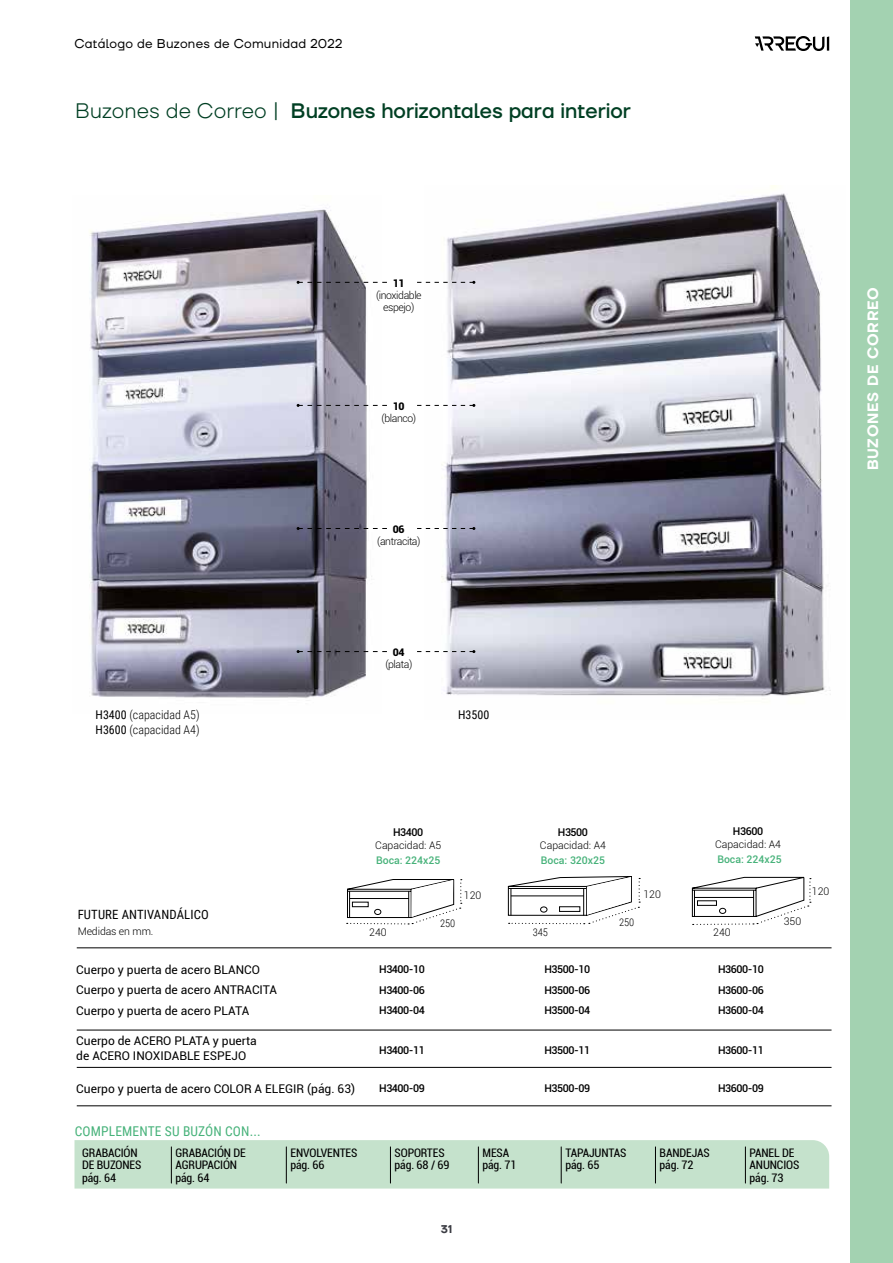
<style>
.page{position:relative;width:893px;height:1263px;background:#fff}
.page>*{position:absolute;margin:0;border:0;box-sizing:border-box;transform-origin:0 0}
.t1{font:500 21px "TT Firs Neue";color:#003f23}
.t2{font:600 15px "TT Firs Neue";letter-spacing:.05em;color:#fff}
.t3{font:13.5px "Roboto Condensed";letter-spacing:.01em;color:#47b27a}
.t4{font:12.75px "TT Firs Neue";letter-spacing:.02em;color:#000}
.t5{font:12.75px "Roboto Condensed";letter-spacing:.01em;color:#000}
.t6{font:12px/20.4px "Roboto";color:#000}
.t7{font:300 12px/15px "Roboto Condensed";color:#000}
.t8{font:12px "Roboto Condensed";color:#000}
.t9{font:condensed 11.7px/12.5px "Roboto";letter-spacing:-.01em;color:#000}
.t10{font:600 11.25px "TT Firs Neue";color:#3b3c43}
.t11{font:500 10.65px/21.1px "Roboto";letter-spacing:-.04em;color:#000}
.t12{font:300 10.5px "Roboto";letter-spacing:-.005em;color:#000}
.t13{font:500 10.5px "Roboto";color:#47b27a}
.t14{font:300 10.5px/12px "Roboto";letter-spacing:-.04em;color:#000;text-align:center}
.t15{font:300 10.5px "Roboto Condensed";color:#000}
.t16{font:900 10.5px "Roboto";letter-spacing:-.04em;color:#000}
.s1{font-weight:300}
.s2{font-weight:400}
</style>
<div class="page">
<svg style="left:755px;top:36px;width:74px;height:15px"></svg>
<hr style="left:77px;top:1105px;width:754px;height:1px;background:#000">
<hr style="left:77px;top:947px;width:754px;height:1px;background:#000">
<hr style="left:77px;top:1067px;width:754px;height:1px;background:#000">
<hr style="left:77px;top:1030px;width:754px;height:1px;background:#000">
<div style="left:74px;top:1140px;width:755px;height:48px;background:#c5e2cc"></div>
<hr style="left:171px;top:1147px;width:1px;height:36px;background:#000">
<hr style="left:745px;top:1147px;width:1px;height:36px;background:#000">
<hr style="left:286px;top:1147px;width:1px;height:36px;background:#000">
<hr style="left:561px;top:1147px;width:1px;height:36px;background:#000">
<hr style="left:390px;top:1147px;width:1px;height:36px;background:#000">
<hr style="left:478px;top:1147px;width:1px;height:36px;background:#000">
<hr style="left:655px;top:1147px;width:1px;height:36px;background:#000">
<svg style="left:347px;top:879px;width:115px;height:46px"></svg>
<svg style="left:692px;top:877px;width:119px;height:48px"></svg>
<svg style="left:508px;top:876px;width:132px;height:48px"></svg>
<img style="left:90px;top:207px;width:282px;height:491px">
<img style="left:441px;top:185px;width:390px;height:512px">
<svg style="left:297px;top:281px;width:90px;height:3px"></svg>
<svg style="left:297px;top:404px;width:90px;height:3px"></svg>
<svg style="left:297px;top:527px;width:90px;height:3px"></svg>
<svg style="left:297px;top:650px;width:90px;height:3px"></svg>
<svg style="left:417px;top:281px;width:58px;height:3px"></svg>
<svg style="left:417px;top:404px;width:58px;height:3px"></svg>
<svg style="left:417px;top:527px;width:58px;height:3px"></svg>
<svg style="left:417px;top:650px;width:58px;height:3px"></svg>
<div style="left:850px;top:0;width:43px;height:1263px;background:#a3d2b1"></div>
<p class="t4" style="left:74px;top:35px;width:270px">Catálogo de Buzones de Comunidad 2022</p>
<h1 class="t1" style="left:75px;top:96px;width:558px"><span class="s1">Buzones de Correo |</span> Buzones horizontales para interior</h1>
<p class="t16" style="left:393px;top:276px;width:13px">11</p>
<p class="t14" style="left:376px;top:289px;width:47px">(inoxidable espejo)</p>
<p class="t16" style="left:393px;top:399px;width:13px">10</p>
<p class="t12" style="left:382px;top:411px;width:36px">(blanco)</p>
<p class="t16" style="left:393px;top:521px;width:13px">06</p>
<p class="t14" style="left:377px;top:534px;width:45px">(antracita)</p>
<p class="t2" style="left:863px;top:470px;width:185px;rotate:-90deg">BUZONES DE CORREO</p>
<p class="t16" style="left:393px;top:645px;width:13px">04</p>
<p class="t12" style="left:385px;top:657px;width:29px">(plata)</p>
<p class="t7" style="left:96px;top:707px;width:105px"><span class="s2">H3400</span> (capacidad A5)<br><span class="s2">H3600</span> (capacidad A4)</p>
<p class="t8" style="left:458px;top:706px;width:33px">H3500</p>
<p class="t5" style="left:78px;top:905px;width:132px">FUTURE ANTIVANDÁLICO</p>
<p class="t12" style="left:78px;top:924px;width:77px">Medidas en mm.</p>
<p class="t6" style="left:76px;top:959px;width:202px">Cuerpo y puerta de acero BLANCO<br>Cuerpo y puerta de acero ANTRACITA<br>Cuerpo y puerta de acero PLATA</p>
<p class="t6" style="left:76px;top:1033px;width:182px;line-height:15px">Cuerpo de ACERO PLATA y puerta de ACERO INOXIDABLE ESPEJO</p>
<p class="t6" style="left:76px;top:1078px;width:280px">Cuerpo y puerta de acero COLOR A ELEGIR (pág. 63)</p>
<p class="t3" style="left:75px;top:1122px;width:187px">COMPLEMENTE SU BUZÓN CON...</p>
<p class="t11" style="left:393px;top:821px;width:32px">H3400</p>
<p class="t12" style="left:375px;top:838px;width:68px">Capacidad: A5</p>
<p class="t13" style="left:376px;top:853px;width:66px">Boca: 224x25</p>
<p class="t12" style="left:464px;top:888px;width:19px">120</p>
<p class="t11" style="left:558px;top:821px;width:32px">H3500</p>
<p class="t12" style="left:540px;top:838px;width:68px">Capacidad: A4</p>
<p class="t13" style="left:541px;top:853px;width:66px">Boca: 320x25</p>
<p class="t12" style="left:643px;top:887px;width:19px">120</p>
<p class="t11" style="left:733px;top:820px;width:32px">H3600</p>
<p class="t12" style="left:715px;top:837px;width:68px">Capacidad: A4</p>
<p class="t13" style="left:717px;top:852px;width:66px">Boca: 224x25</p>
<p class="t15" style="left:440px;top:916px;width:17px">250</p>
<p class="t15" style="left:619px;top:915px;width:17px">250</p>
<p class="t15" style="left:533px;top:925px;width:17px">345</p>
<p class="t12" style="left:369px;top:925px;width:19px">240</p>
<p class="t12" style="left:713px;top:925px;width:19px">240</p>
<p class="t11" style="left:379px;top:958px;width:47px">H3400-10<br>H3400-06</p>
<p class="t11" style="left:379px;top:999px;width:47px">H3400-04</p>
<p class="t11" style="left:544px;top:958px;width:47px">H3500-10<br>H3500-06</p>
<p class="t11" style="left:544px;top:999px;width:47px">H3500-04</p>
<p class="t11" style="left:718px;top:958px;width:47px">H3600-10<br>H3600-06</p>
<p class="t11" style="left:718px;top:999px;width:47px">H3600-04</p>
<p class="t11" style="left:379px;top:1039px;width:47px">H3400-11</p>
<p class="t11" style="left:544px;top:1039px;width:47px">H3500-11</p>
<p class="t11" style="left:718px;top:1039px;width:47px">H3600-11</p>
<p class="t11" style="left:379px;top:1077px;width:47px">H3400-09</p>
<p class="t11" style="left:544px;top:1077px;width:47px">H3500-09</p>
<p class="t11" style="left:718px;top:1077px;width:47px">H3600-09</p>
<p class="t12" style="left:784px;top:914px;width:19px">350</p>
<p class="t9" style="left:82px;top:1146px;width:61px">GRABACIÓN<br>DE BUZONES pág. 64</p>
<p class="t9" style="left:176px;top:1146px;width:72px">GRABACIÓN DE<br>AGRUPACIÓN pág. 64</p>
<p class="t9" style="left:750px;top:1146px;width:51px">PANEL DE<br>ANUNCIOS pág. 73</p>
<p class="t9" style="left:290px;top:1146px;width:68px">ENVOLVENTES pág. 66</p>
<p class="t9" style="left:565px;top:1146px;width:63px">TAPAJUNTAS pág. 65</p>
<p class="t9" style="left:395px;top:1146px;width:56px">SOPORTES pág. 68 / 69</p>
<p class="t9" style="left:483px;top:1146px;width:36px">MESA pág. 71</p>
<p class="t9" style="left:660px;top:1146px;width:52px">BANDEJAS pág. 72</p>
<p class="t12" style="left:812px;top:884px;width:19px">120</p>
<p class="t10" style="left:441px;top:1221px;width:13px">31</p>
</div>
